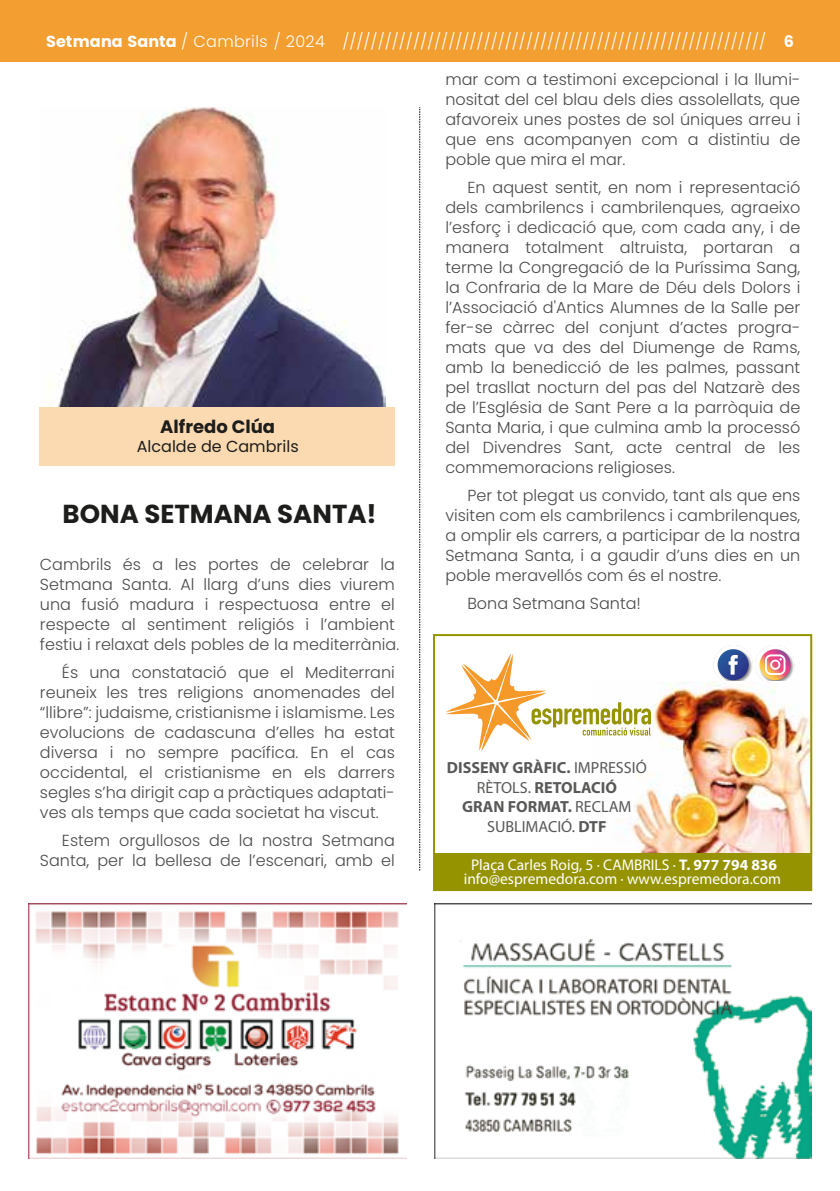
<style>
.page{position:relative;width:840px;height:1191px;background:#fff}
.page>*{position:absolute;margin:0;border:0;box-sizing:border-box;transform-origin:0 0}
.t1{font:700 26px "Poppins";color:#1d1d1b}
.t2{font:700 18px "Poppins";color:#1d1d1b}
.t3{font:300 16px/20px "Poppins";color:#4a4a49;text-align:justify}
.t4{font:300 16px "Poppins";letter-spacing:.02em;color:#fff}
.t5{font:700 16px/19.6px "Myriad Pro";color:#585857;text-align:center}
.t6{font:16px "Poppins";color:#1d1d1b}
.t7{font:15.4px/14px "Myriad Pro";color:#fff;text-align:center}
.s1{font-weight:700}
.s2{font-weight:400}
</style>
<div class="page">
<div style="left:0;top:0;width:839px;height:61px;background:#f39e31"></div>
<svg style="left:419px;top:107px;width:1px;height:763px"></svg>
<img style="left:48px;top:107px;width:337px;height:300px">
<div style="left:40px;top:407px;width:355px;height:58px;background:#fcdab1"></div>
<img style="left:29px;top:904px;width:377px;height:255px">
<img style="left:434px;top:904px;width:377px;height:255px">
<div style="left:433px;top:634px;width:378px;height:257px;border:2px solid #969300"></div>
<svg style="left:757px;top:648px;width:36px;height:36px"></svg>
<svg style="left:759px;top:649px;width:31px;height:31px"></svg>
<svg style="left:764px;top:654px;width:21px;height:21px"></svg>
<svg style="left:716px;top:648px;width:36px;height:36px"></svg>
<svg style="left:717px;top:649px;width:31px;height:31px"></svg>
<svg style="left:728px;top:655px;width:9px;height:19px"></svg>
<img style="left:626px;top:682px;width:182px;height:171px">
<svg style="left:446px;top:653px;width:204px;height:98px"></svg>
<div style="left:434px;top:853px;width:376px;height:37px;background:#969300"></div>
<p class="t4" style="left:46px;top:32px;width:749px"><span class="s1">Setmana Santa</span> / Cambrils / 2024 //////////////////////////////////////////////////////////// <span class="s1">6</span></p>
<p class="t2" style="left:160px;top:416px;width:116px">Alfredo Clúa</p>
<p class="t6" style="left:137px;top:437px;width:163px">Alcalde de Cambrils</p>
<h1 class="t1" style="left:62px;top:498px;width:315px">BONA SETMANA SANTA!</h1>
<p class="t3" style="left:40px;top:554px;width:360px;text-align:left">Cambrils és a les portes de celebrar la Setmana Santa. Al llarg d’uns dies viurem una fusió madura i respectuosa entre el respecte al sentiment religiós i l’ambient festiu i relaxat dels pobles de la mediterrània.</p>
<p class="t3" style="left:40px;top:662px;width:356px;text-indent:22px">És una constatació que el Mediterrani reuneix les tres religions anomenades del “llibre”: judaisme, cristianisme i islamisme. Les evolucions de cadascuna d’elles ha estat diversa i no sempre pacífica. En el cas occidental, el cristianisme en els darrers segles s’ha dirigit cap a pràctiques adaptati&shy;ves als temps que cada societat ha viscut.</p>
<p class="t3" style="left:40px;top:830px;width:356px;text-align:right">Estem orgullosos de la nostra Setmana<br>Santa, per la bellesa de l’escenari, amb el</p>
<p class="t3" style="left:445px;top:69px;width:356px">mar com a testimoni excepcional i la llumi&shy;nositat del cel blau dels dies assolellats, que afavoreix unes postes de sol úniques arreu i que ens acompanyen com a distintiu de poble que mira el mar.</p>
<p class="t3" style="left:445px;top:177px;width:356px;text-indent:22px">En aquest sentit, en nom i representació dels cambrilencs i cambrilenques, agraeixo l’esforç i dedicació que, com cada any, i de manera totalment altruista, portaran a terme la Congregació de la Puríssima Sang, la Confraria de la Mare de Déu dels Dolors i l’Associació d'Antics Alumnes de la Salle per fer-se càrrec del conjunt d’actes progra&shy;mats que va des del Diumenge de Rams, amb la benedicció de les palmes, passant pel trasllat nocturn del pas del Natzarè des de l’Església de Sant Pere a la parròquia de Santa Maria, i que culmina amb la processó del Divendres Sant, acte central de les commemoracions religioses.</p>
<p class="t3" style="left:445px;top:485px;width:356px;text-indent:22px">Per tot plegat us convido, tant als que ens visiten com els cambrilencs i cambrilenques, a omplir els carrers, a participar de la nostra Setmana Santa, i a gaudir d’uns dies en un poble meravellós com és el nostre.</p>
<p class="t3" style="left:467px;top:593px;width:175px">Bona Setmana Santa!</p>
<p class="t5" style="left:446px;top:757px;width:201px">DISSENY GRÀFIC. <span class="s2">IMPRESSIÓ<br>RÈTOLS.</span> RETOLACIÓ<br>GRAN FORMAT. <span class="s2">RECLAM<br>SUBLIMACIÓ.</span> DTF</p>
<p class="t7" style="left:463px;top:857px;width:319px">Plaça Carles Roig, 5 · CAMBRILS · <span class="s1">T. 977 794 836 </span>info@espremedora.com · www.espremedora.com</p>
</div>
